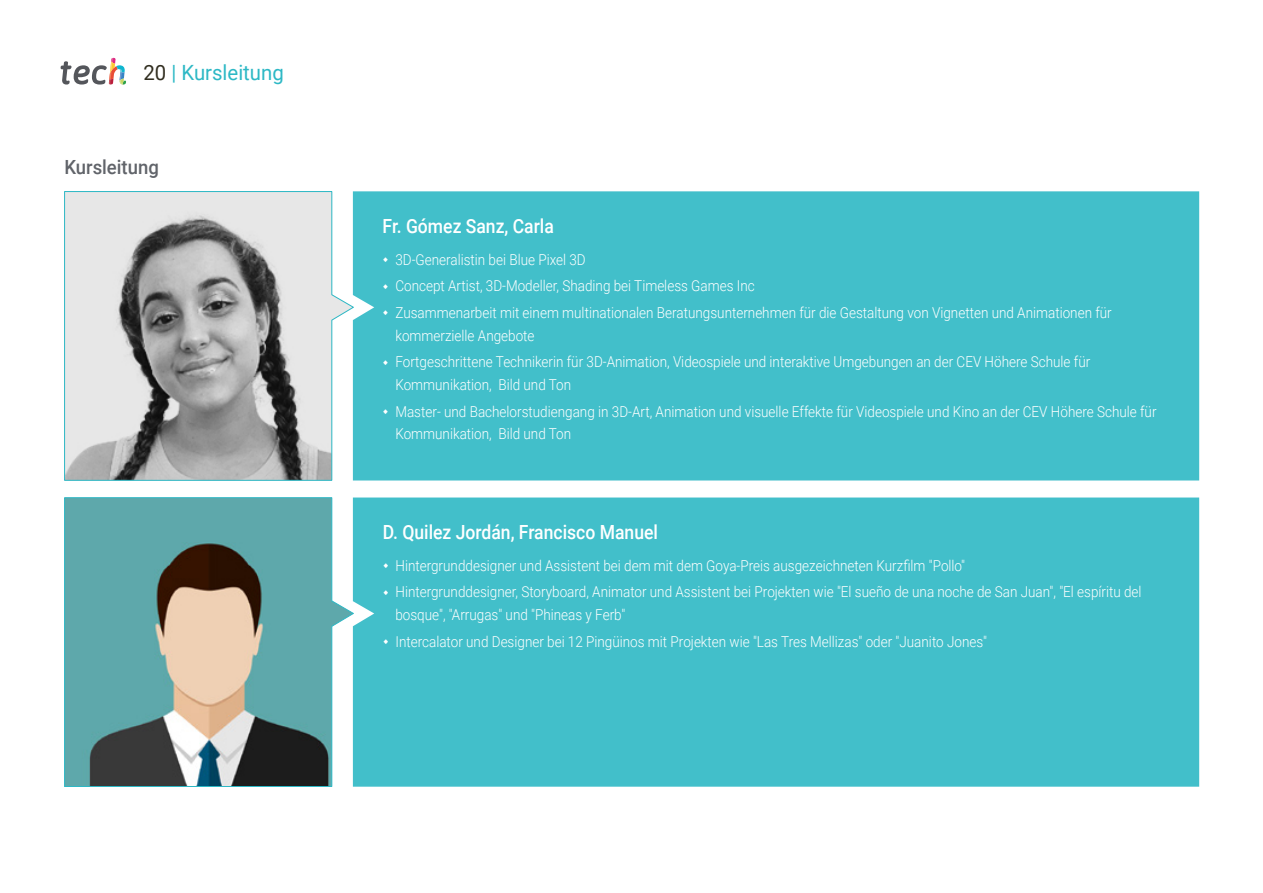
<style>
.page{position:relative;width:1263px;height:893px;background:#fff}
.page>*{position:absolute;margin:0;border:0;box-sizing:border-box;transform-origin:0 0}
.t1{font:21px "Roboto";color:#2db8c5}
.t2{font:500 19.5px "Roboto";color:#fff;scale:.9 1}
.t3{font:500 19.5px "Roboto";color:#61646a;scale:.95 1}
.t4{font:300 15px/26.7px "Roboto";color:#fff;scale:.9 1}
.s1{color:#312e20}
</style>
<div class="page">
<div style="left:354px;top:191px;width:845px;height:289px;background:#42bfca"></div>
<div style="left:354px;top:497px;width:845px;height:290px;background:#42bfca"></div>
<svg style="left:61px;top:58px;width:65px;height:27px"></svg>
<svg style="left:64px;top:191px;width:290px;height:290px;background:#b7b9b9"></svg>
<svg style="left:64px;top:497px;width:290px;height:290px;background:#779e9b"></svg>
<svg style="left:384px;top:257px;width:4px;height:5px"></svg>
<svg style="left:384px;top:284px;width:4px;height:5px"></svg>
<svg style="left:384px;top:310px;width:4px;height:5px"></svg>
<svg style="left:384px;top:360px;width:4px;height:5px"></svg>
<svg style="left:384px;top:409px;width:4px;height:5px"></svg>
<svg style="left:384px;top:563px;width:4px;height:5px"></svg>
<svg style="left:384px;top:590px;width:4px;height:5px"></svg>
<svg style="left:384px;top:639px;width:4px;height:5px"></svg>
<h1 class="t1" style="left:144px;top:57px;width:142px"><span class="s1">20</span> | Kursleitung</h1>
<h2 class="t3" style="left:64px;top:153px;width:101px">Kursleitung</h2>
<h2 class="t2" style="left:383px;top:212px;width:192px">Fr. Gómez Sanz, Carla</h2>
<p class="t4" style="left:395px;top:245px;width:797px">3D-Generalistin bei Blue Pixel 3D<br>Concept Artist, 3D-Modeller, Shading bei Timeless Games Inc<br>Zusammenarbeit mit einem multinationalen Beratungsunternehmen für die Gestaltung von Vignetten und Animationen für</p>
<p class="t4" style="left:395px;top:321px;width:773px">kommerzielle Angebote<br>Fortgeschrittene Technikerin für 3D-Animation, Videospiele und interaktive Umgebungen an der CEV Höhere Schule für</p>
<p class="t4" style="left:395px;top:371px;width:847px">Kommunikation, Bild und Ton<br>Master- und Bachelorstudiengang in 3D-Art, Animation und visuelle Effekte für Videospiele und Kino an der CEV Höhere Schule für</p>
<p class="t4" style="left:395px;top:420px;width:197px">Kommunikation, Bild und Ton</p>
<h2 class="t2" style="left:383px;top:518px;width:307px">D. Quilez Jordán, Francisco Manuel</h2>
<p class="t4" style="left:395px;top:551px;width:830px">Hintergrunddesigner und Assistent bei dem mit dem Goya-Preis ausgezeichneten Kurzfilm "Pollo"<br>Hintergrunddesigner, Storyboard, Animator und Assistent bei Projekten wie "El sueño de una noche de San Juan", "El espíritu del</p>
<p class="t4" style="left:395px;top:601px;width:659px">bosque", "Arrugas" und "Phineas y Ferb"<br>Intercalator und Designer bei 12 Pingüinos mit Projekten wie "Las Tres Mellizas" oder "Juanito Jones"</p>
</div>
